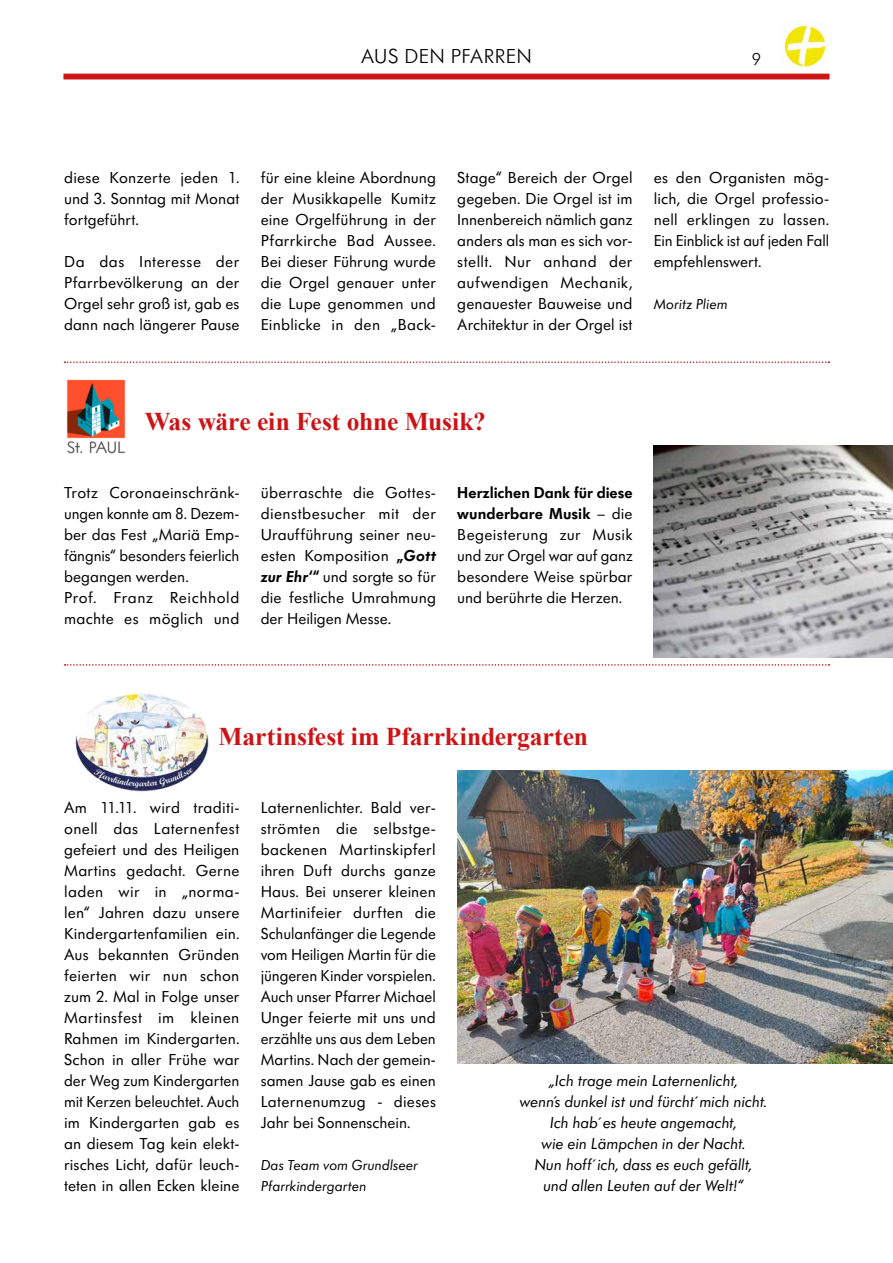
<style>
.page{position:relative;width:893px;height:1263px;background:#fff}
.page>*{position:absolute;margin:0;border:0;box-sizing:border-box;transform-origin:0 0}
.t1{font:700 25.5px "Times New Roman";letter-spacing:-.005em;color:#cd1316}
.t2{font:300 21px "Futura SB";letter-spacing:.025em;color:#000}
.t3{font:300 18px "Futura SB";color:#000}
.t4{font:16.5px/21px "Futura SB";letter-spacing:.005em;color:#000;text-align:justify}
.t5{font:italic 16.5px/21px "Futura SB";letter-spacing:-.005em;color:#000;text-align:center}
.t6{font:16.5px/21px "Futura SB Dem Bol";letter-spacing:.005em;color:#000}
.t7{font:italic 15px/21px "Futura SB";color:#000}
.s1{font-family:"Futura SB Dem Ita"}
.s2{font-family:"Futura SB"}
</style>
<div class="page">
<div style="left:64px;top:74px;width:765px;height:5px;background:#cd1316"></div>
<img style="left:781px;top:24px;width:47px;height:44px">
<svg style="left:65px;top:664px;width:764px;height:2px"></svg>
<svg style="left:65px;top:361px;width:764px;height:2px"></svg>
<img style="left:457px;top:771px;width:436px;height:292px">
<img style="left:66px;top:379px;width:60px;height:75px">
<img style="left:654px;top:445px;width:239px;height:212px">
<p class="t2" style="left:361px;top:45px;width:172px">AUS DEN PFARREN</p>
<p class="t3" style="left:752px;top:49px;width:11px">9</p>
<p class="t4" style="left:64px;top:167px;width:177px">diese Konzerte jeden 1. und 3. Sonntag mit Monat fortgeführt.</p>
<p class="t4" style="left:64px;top:251px;width:177px">Da das Interesse der Pfarrbevölkerung an der Orgel sehr groß ist, gab es dann nach längerer Pause</p>
<p class="t4" style="left:261px;top:167px;width:177px">für eine kleine Abordnung der Musikkapelle Kumitz eine Orgelführung in der Pfarrkirche Bad Aussee.<br>Bei dieser Führung wurde die Orgel genauer unter die Lupe genommen und Einblicke in den „Back-</p>
<p class="t4" style="left:457px;top:167px;width:177px">Stage“ Bereich der Orgel gegeben. Die Orgel ist im Innenbereich nämlich ganz anders als man es sich vor&shy;stellt. Nur anhand der aufwendigen Mechanik, genauester Bauweise und Architektur in der Orgel ist</p>
<p class="t4" style="left:654px;top:167px;width:177px">es den Organisten mög&shy;lich, die Orgel professio&shy;nell erklingen zu lassen.<br>Ein Einblick ist auf jeden Fall empfehlenswert.</p>
<p class="t7" style="left:654px;top:293px;width:75px">Moritz Pliem</p>
<h1 class="t1" style="left:145px;top:403px;width:342px">Was wäre ein Fest ohne Musik?</h1>
<p class="t4" style="left:64px;top:482px;width:177px;text-align:left">Trotz Coronaeinschränk&shy;ungen konnte am 8. Dezem&shy;ber das Fest „Mariä Emp&shy;fängnis“ besonders feierlich begangen werden.<br>Prof. Franz Reichhold machte es möglich und</p>
<p class="t4" style="left:261px;top:482px;width:177px">überraschte die Gottes&shy;dienstbesucher mit der Uraufführung seiner neu&shy;esten Komposition <span class="s1">„Gott zur Ehr‘“</span> und sorgte so für die festliche Umrahmung der Heiligen Messe.</p>
<p class="t6" style="left:457px;top:482px;width:177px">Herzlichen Dank für diese wunderbare Musik <span class="s2">– die</span></p>
<p class="t4" style="left:457px;top:524px;width:177px">Begeisterung zur Musik und zur Orgel war auf ganz besondere Weise spürbar und berührte die Herzen.</p>
<h1 class="t1" style="left:218px;top:718px;width:371px">Martinsfest im Pfarrkindergarten</h1>
<p class="t4" style="left:64px;top:797px;width:177px">Am 11.11. wird traditi&shy;onell das Laternenfest gefeiert und des Heiligen Martins gedacht. Gerne laden wir in „norma&shy;len“ Jahren dazu unsere Kindergartenfamilien ein.<br>Aus bekannten Gründen feierten wir nun schon zum 2. Mal in Folge unser Martinsfest im kleinen Rahmen im Kindergarten.<br>Schon in aller Frühe war der Weg zum Kindergarten mit Kerzen beleuchtet. Auch im Kindergarten gab es an diesem Tag kein elekt&shy;risches Licht, dafür leuch&shy;teten in allen Ecken kleine</p>
<p class="t4" style="left:261px;top:797px;width:177px">Laternenlichter. Bald ver&shy;strömten die selbstge&shy;backenen Martinskipferl ihren Duft durchs ganze Haus. Bei unserer kleinen Martinifeier durften die Schulanfänger die Legende vom Heiligen Martin für die jüngeren Kinder vorspielen.<br>Auch unser Pfarrer Michael Unger feierte mit uns und erzählte uns aus dem Leben Martins. Nach der gemein&shy;samen Jause gab es einen Laternenumzug - dieses Jahr bei Sonnenschein.</p>
<p class="t7" style="left:261px;top:1154px;width:158px">Das Team vom Grundlseer<br>Pfarrkindergarten</p>
<p class="t5" style="left:520px;top:1070px;width:249px">„Ich trage mein Laternenlicht,<br>wenn´s dunkel ist und fürcht´mich nicht.<br>Ich hab´es heute angemacht,<br>wie ein Lämpchen in der Nacht.<br>Nun hoff´ich, dass es euch gefällt,<br>und allen Leuten auf der Welt!“</p>
</div>
